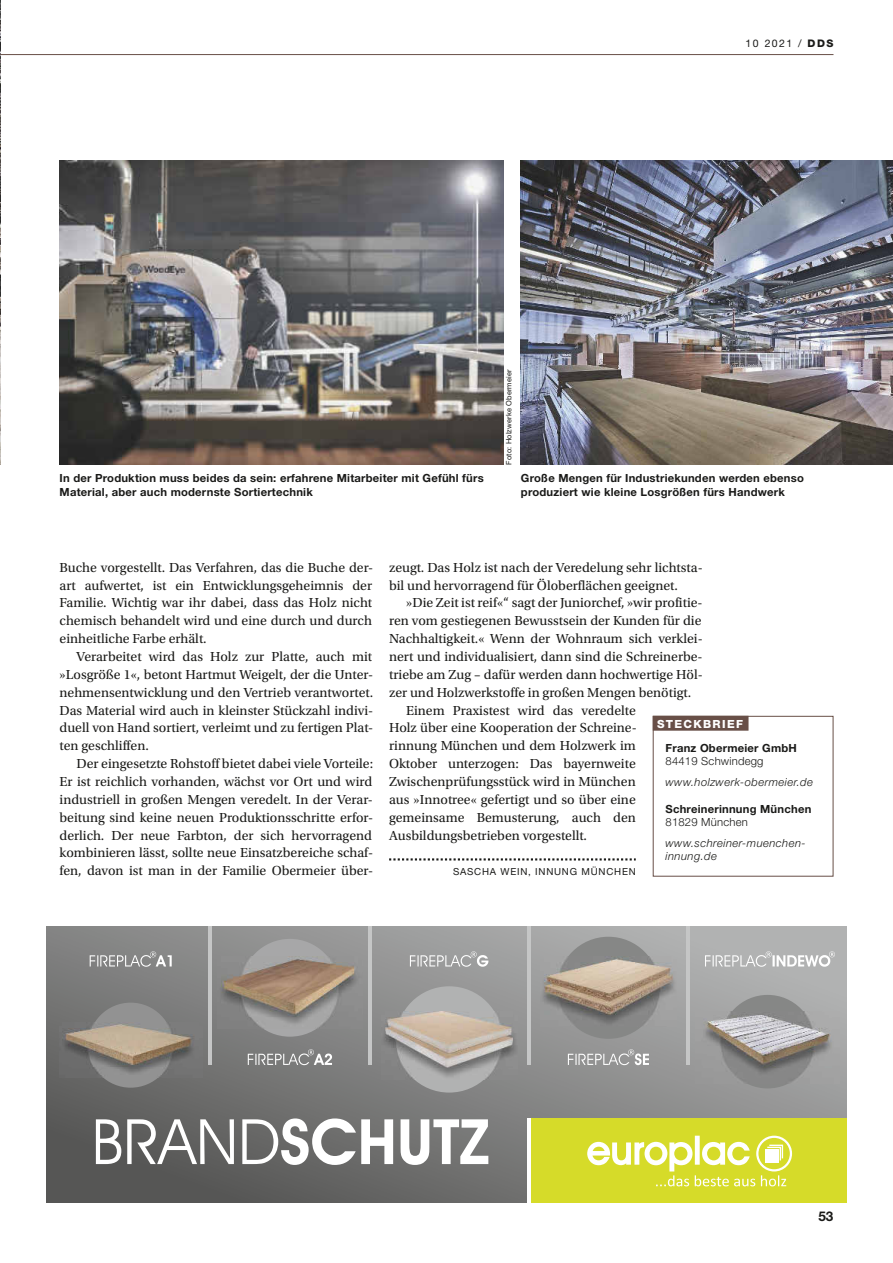
<style>
.page{position:relative;width:893px;height:1263px;background:#fff}
.page>*{position:absolute;margin:0;border:0;box-sizing:border-box;transform-origin:0 0}
.t1{font:13.8px/17.9px "Utopia Std";color:#1a1a18;text-align:justify}
.t2{font:700 13.5px "Helvetica Neue LT Std";color:#1a1a18}
.t3{font:700 11.25px/13.6px "Helvetica Neue LT Std";letter-spacing:.02em;color:#1a1a18}
.t4{font:italic 300 11.25px/13.6px "Helvetica Neue LT Std";letter-spacing:.04em;color:#1a1a18}
.t5{font:300 11.25px "Helvetica Neue LT Std";letter-spacing:.02em;color:#1a1a18}
.t6{font:800 11.25px "Helvetica Neue LT Std";letter-spacing:.12em;color:#fff}
.t7{font:10.5px "Helvetica Neue LT Std";letter-spacing:.14em;color:#1a1a18}
.t8{font:9.75px "Helvetica Neue LT Std";letter-spacing:.08em;color:#1a1a18}
.t9{font:7.5px "Helvetica Neue LT Std";letter-spacing:.02em;color:#1a1a18}
.s1{font-weight:800}
</style>
<div class="page">
<svg style="left:389px;top:858px;width:247px;height:2px"></svg>
<img style="left:0;top:0;width:1px;height:465px">
<img style="left:60px;top:161px;width:444px;height:304px">
<img style="left:521px;top:161px;width:372px;height:304px">
<hr style="left:0;top:54px;width:833px;height:1px;background:#684f47">
<div style="left:653px;top:716px;width:180px;height:161px;border:1px solid #684f47"></div>
<div style="left:653px;top:716px;width:95px;height:15px;background:#684f47"></div>
<svg style="left:47px;top:927px;width:799px;height:276px;background:#838483"></svg>
<div style="left:557px;top:937px;width:102px;height:102px;background:#868786;border-radius:50%"></div>
<div style="left:241px;top:939px;width:98px;height:98px;background:#a7a7a8;border-radius:50%"></div>
<div style="left:88px;top:1003px;width:85px;height:85px;background:#929292;border-radius:50%"></div>
<div style="left:396px;top:986px;width:106px;height:106px;background:#b1b2b2;border-radius:50%"></div>
<div style="left:721px;top:995px;width:93px;height:93px;background:#868786;border-radius:50%"></div>
<div style="left:530px;top:1118px;width:316px;height:85px;background:#d6db29"></div>
<img style="left:696px;top:1012px;width:144px;height:72px">
<img style="left:704px;top:1012px;width:127px;height:55px">
<img style="left:707px;top:1015px;width:122px;height:40px">
<img style="left:59px;top:1027px;width:143px;height:51px">
<img style="left:63px;top:1022px;width:136px;height:44px">
<img style="left:381px;top:1015px;width:136px;height:65px">
<img style="left:385px;top:1011px;width:128px;height:56px">
<img style="left:540px;top:960px;width:137px;height:67px">
<img style="left:545px;top:956px;width:127px;height:58px">
<img style="left:217px;top:960px;width:145px;height:69px">
<img style="left:222px;top:957px;width:136px;height:59px">
<hr style="left:209px;top:927px;width:3px;height:138px;background:#c5c6c6">
<hr style="left:368px;top:927px;width:3px;height:138px;background:#c5c6c6">
<hr style="left:527px;top:927px;width:3px;height:138px;background:#c5c6c6">
<hr style="left:686px;top:927px;width:4px;height:138px;background:#c5c6c6">
<hr style="left:527px;top:1118px;width:3px;height:85px;background:#fff">
<svg style="left:587px;top:1136px;width:205px;height:50px"></svg>
<svg style="left:96px;top:1118px;width:392px;height:47px"></svg>
<svg style="left:705px;top:951px;width:130px;height:16px;background:#c5c6c6"></svg>
<svg style="left:410px;top:951px;width:78px;height:16px"></svg>
<svg style="left:90px;top:951px;width:82px;height:16px"></svg>
<svg style="left:568px;top:1049px;width:81px;height:16px"></svg>
<svg style="left:248px;top:1049px;width:84px;height:16px"></svg>
<p class="t9" style="left:504px;top:465px;width:97px;rotate:-90deg">Foto: Holzwerke Obermeier</p>
<p class="t7" style="left:746px;top:37px;width:89px">10 2021 / <span class="s1">DDS</span></p>
<p class="t3" style="left:60px;top:471px;width:426px">In der Produktion muss beides da sein: erfahrene Mitarbeiter mit Gefühl fürs<br>Material, aber auch modernste Sortiertechnik</p>
<p class="t3" style="left:521px;top:471px;width:285px">Große Mengen für Industriekunden werden ebenso produziert wie kleine Losgrößen fürs Handwerk</p>
<p class="t1" style="left:60px;top:559px;width:315px">Buche vorgestellt. Das Verfahren, das die Buche der&shy;art aufwertet, ist ein Entwicklungsgeheimnis der Familie. Wichtig war ihr dabei, dass das Holz nicht chemisch behandelt wird und eine durch und durch einheitliche Farbe erhält.</p>
<p class="t1" style="left:60px;top:648px;width:315px;text-indent:17px">Verarbeitet wird das Holz zur Platte, auch mit »Losgröße 1«, betont Hartmut Weigelt, der die Unter&shy;nehmensentwicklung und den Vertrieb verantwortet.<br>Das Material wird auch in kleinster Stückzahl indivi&shy;duell von Hand sortiert, verleimt und zu fertigen Plat&shy;ten geschliffen.</p>
<p class="t1" style="left:60px;top:755px;width:315px;text-indent:17px">Der eingesetzte Rohstoff bietet dabei viele Vorteile:<br>Er ist reichlich vorhanden, wächst vor Ort und wird industriell in großen Mengen veredelt. In der Verar&shy;beitung sind keine neuen Produktionsschritte erfor&shy;derlich. Der neue Farbton, der sich hervorragend kombinieren lässt, sollte neue Einsatzbereiche schaf&shy;fen, davon ist man in der Familie Obermeier über-</p>
<p class="t1" style="left:389px;top:559px;width:315px">zeugt. Das Holz ist nach der Veredelung sehr lichtsta&shy;bil und hervorragend für Öloberflächen geeignet.</p>
<p class="t1" style="left:406px;top:594px;width:298px">»Die Zeit ist reif«“ sagt der Juniorchef, »wir profitie-</p>
<p class="t1" style="left:389px;top:612px;width:314px">ren vom gestiegenen Bewusstsein der Kunden für die</p>
<p class="t1" style="left:389px;top:630px;width:315px">Nachhaltigkeit.« Wenn der Wohnraum sich verklei-</p>
<p class="t1" style="left:389px;top:648px;width:315px">nert und individualisiert, dann sind die Schreinerbe-</p>
<p class="t1" style="left:389px;top:666px;width:315px">triebe am Zug – dafür werden dann hochwertige Höl-</p>
<p class="t1" style="left:389px;top:684px;width:304px">zer und Holzwerkstoffe in großen Mengen benötigt.</p>
<p class="t1" style="left:406px;top:701px;width:231px">Einem Praxistest wird das veredelte</p>
<p class="t1" style="left:389px;top:719px;width:249px">Holz über eine Kooperation der Schreine-</p>
<p class="t1" style="left:389px;top:737px;width:248px">rinnung München und dem Holzwerk im</p>
<p class="t1" style="left:389px;top:755px;width:248px">Oktober unterzogen: Das bayernweite</p>
<p class="t1" style="left:389px;top:773px;width:248px">Zwischenprüfungsstück wird in München</p>
<p class="t1" style="left:389px;top:791px;width:248px">aus »Innotree« gefertigt und so über eine</p>
<p class="t1" style="left:389px;top:809px;width:248px">gemeinsame Bemusterung, auch den</p>
<p class="t1" style="left:389px;top:826px;width:199px">Ausbildungsbetrieben vorgestellt.</p>
<p class="t8" style="left:453px;top:866px;width:184px">SASCHA WEIN, INNUNG MÜNCHEN</p>
<p class="t6" style="left:657px;top:717px;width:87px">STECKBRIEF</p>
<p class="t3" style="left:665px;top:740px;width:133px">Franz Obermeier GmbH</p>
<p class="t5" style="left:665px;top:754px;width:100px">84419 Schwindegg</p>
<p class="t4" style="left:665px;top:775px;width:149px">www.holzwerk-obermeier.de</p>
<p class="t3" style="left:665px;top:802px;width:147px">Schreinerinnung München</p>
<p class="t5" style="left:665px;top:815px;width:84px">81829 München</p>
<p class="t4" style="left:665px;top:836px;width:142px">www.schreiner-muenchen&shy;innung.de</p>
<p class="t2" style="left:818px;top:1208px;width:16px">53</p>
</div>
